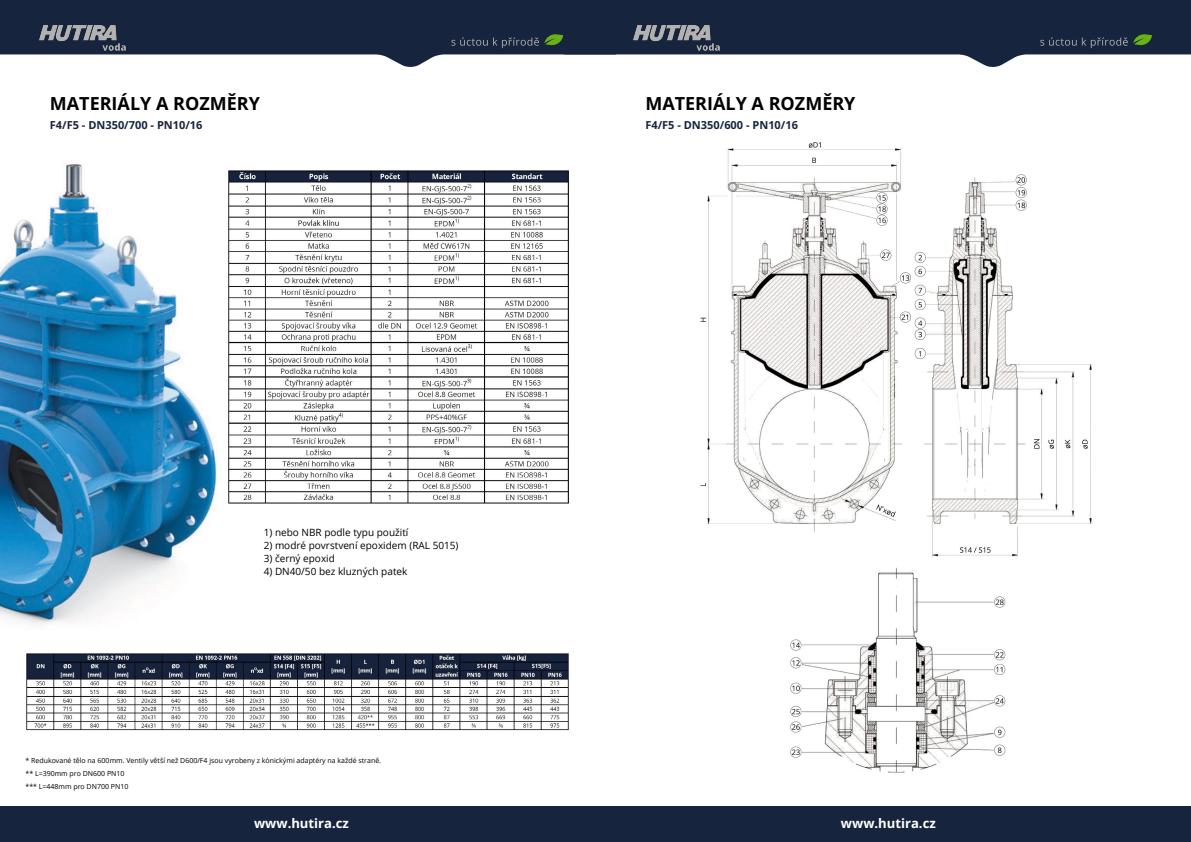
<style>
.page{position:relative;width:1191px;height:842px;background:#fff}
.page>*{position:absolute;margin:0;border:0;box-sizing:border-box;transform-origin:0 0}
.t1{font:700 18px "Open Sans";color:#000}
.t2{font:700 13.1px "Open Sans";color:#fff}
.t3{font:700 11px "Open Sans";color:#17243d}
.t4{font:10px "Open Sans";color:#000}
.t5{font:7px/13px "Open Sans";color:#000}
</style>
<div class="page">
<img style="left:700px;top:142px;width:393px;height:416px">
<img style="left:790px;top:567px;width:216px;height:206px">
<img style="left:0;top:164px;width:233px;height:460px">
<img style="left:26px;top:653px;width:543px;height:78px">
<img style="left:228px;top:169px;width:341px;height:334px">
<svg style="left:616px;top:0;width:575px;height:67px;fill:#17243d"></svg>
<svg style="left:0;top:0;width:616px;height:67px;fill:#17243d"></svg>
<div style="left:0;top:806px;width:1191px;height:36px;background:#17243d"></div>
<svg style="left:451px;top:34px;width:112px;height:14px;background:#2d3e45"></svg>
<svg style="left:1040px;top:37px;width:87px;height:11px"></svg>
<svg style="left:1133px;top:34px;width:19px;height:12px"></svg>
<img style="left:34px;top:21px;width:110px;height:34px">
<img style="left:627px;top:21px;width:111px;height:34px">
<h1 class="t1" style="left:50px;top:91px;width:212px">MATERIÁLY A ROZMĚRY</h1>
<h3 class="t3" style="left:50px;top:117px;width:154px">F4/F5 - DN350/700 - PN10/16</h3>
<h3 class="t4" style="left:264px;top:525px;width:146px">1) nebo NBR podle typu použití</h3>
<h3 class="t4" style="left:264px;top:538px;width:196px">2) modré povrstvení epoxidem (RAL 5015)</h3>
<h3 class="t4" style="left:264px;top:551px;width:73px">3) černý epoxid</h3>
<h3 class="t4" style="left:264px;top:564px;width:145px">4) DN40/50 bez kluzných patek</h3>
<p class="t5" style="left:26px;top:754px;width:357px">* Redukované tělo na 600mm. Ventily větší než D600/F4 jsou vyrobeny z kónickými adaptéry na každé straně. ** L=390mm pro DN600 PN10<br>*** L=448mm pro DN700 PN10</p>
<h1 class="t1" style="left:645px;top:91px;width:212px">MATERIÁLY A ROZMĚRY</h1>
<h3 class="t3" style="left:645px;top:117px;width:154px">F4/F5 - DN350/600 - PN10/16</h3>
<h2 class="t2" style="left:254px;top:814px;width:96px">www.hutira.cz</h2>
<h2 class="t2" style="left:841px;top:814px;width:96px">www.hutira.cz</h2>
</div>
